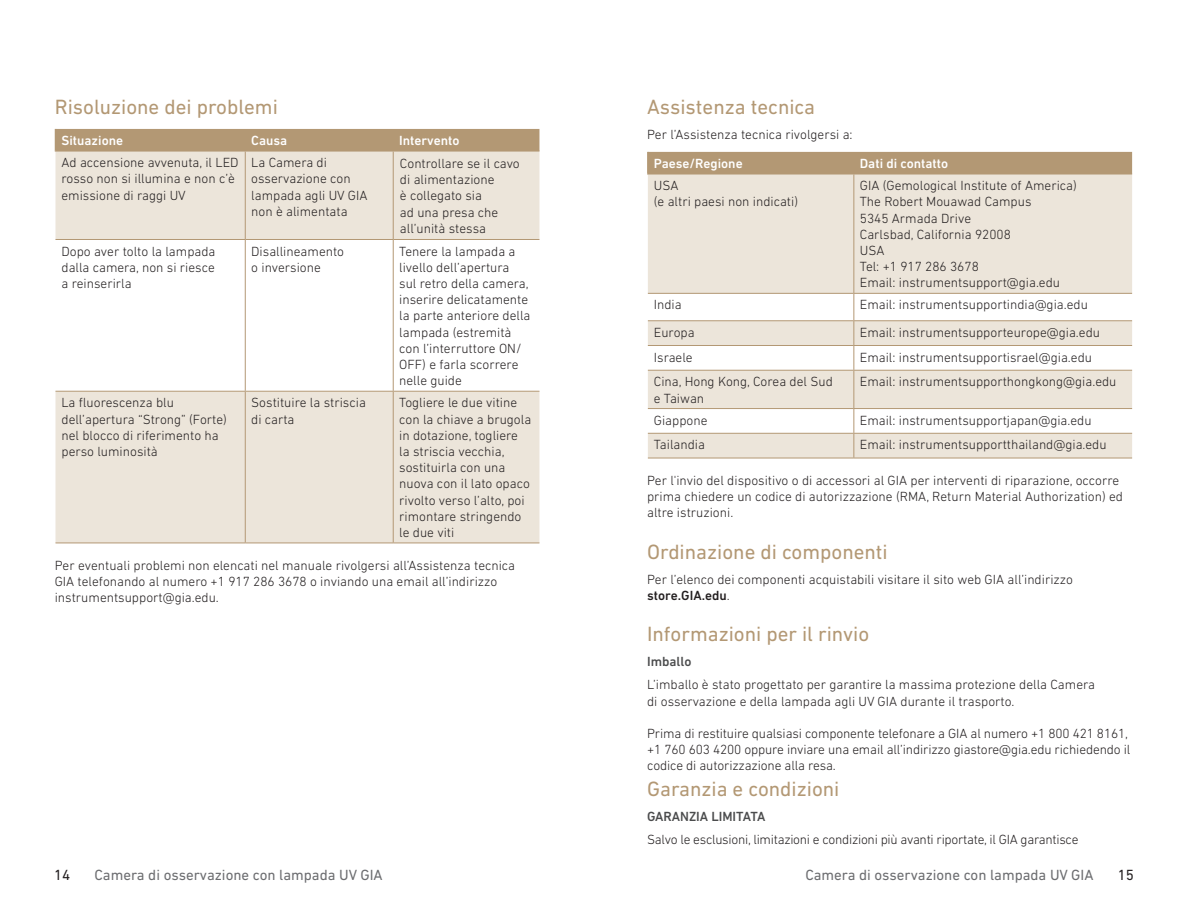
<style>
.page{position:relative;width:1188px;height:918px;background:#fff}
.page>*{position:absolute;margin:0;border:0;box-sizing:border-box;transform-origin:0 0}
.t1{font:21px "DIN Next LT Pro";color:#b39874}
.t2{font:15px "DIN Next LT Pro";color:#6c6d70}
.t3{font:15px "DIN Next LT Pro";color:#231f20}
.Copy{font:300 13.5px/16.2px "DIN Next LT Pro";color:#231f20}
.Copy-2{font:300 13.5px "DIN Next LT Pro";letter-spacing:-.02em;color:#231f20}
.t4{font:500 13.5px "DIN Next LT Pro";color:#fff}
.Sub_Title{font:500 13.5px "DIN Next LT Pro";color:#4b4c4d}
.s1{font-weight:500}
</style>
<div class="page">
<svg style="left:56px;top:152px;width:483px;height:391px;fill:#ece5da"></svg>
<div style="left:55px;top:129px;width:484px;height:22px;background:#b39874"></div>
<hr style="left:245px;top:239px;width:148px;height:1px;background:#b39874">
<hr style="left:393px;top:239px;width:146px;height:1px;background:#b39874">
<hr style="left:56px;top:391px;width:189px;height:1px;background:#b39874">
<hr style="left:245px;top:391px;width:148px;height:1px;background:#b39874">
<hr style="left:393px;top:391px;width:146px;height:1px;background:#b39874">
<hr style="left:56px;top:543px;width:189px;height:1px;background:#b39874">
<hr style="left:245px;top:543px;width:148px;height:1px;background:#b39874">
<hr style="left:393px;top:543px;width:146px;height:1px;background:#b39874">
<hr style="left:55px;top:151px;width:190px;height:1px;background:#b39874">
<hr style="left:245px;top:151px;width:148px;height:1px;background:#b39874">
<hr style="left:245px;top:151px;width:1px;height:88px;background:#b39874">
<hr style="left:393px;top:151px;width:146px;height:1px;background:#b39874">
<hr style="left:245px;top:240px;width:1px;height:151px;background:#b39874">
<hr style="left:245px;top:392px;width:1px;height:151px;background:#b39874">
<hr style="left:393px;top:151px;width:1px;height:88px;background:#b39874">
<hr style="left:393px;top:240px;width:1px;height:151px;background:#b39874">
<hr style="left:393px;top:392px;width:1px;height:151px;background:#b39874">
<hr style="left:56px;top:239px;width:189px;height:1px;background:#b39874">
<div style="left:649px;top:152px;width:483px;height:22px;background:#b39874"></div>
<svg style="left:648px;top:175px;width:484px;height:283px;background:#ede7dd"></svg>
<hr style="left:647px;top:152px;width:2px;height:22px;background:#b39874">
<hr style="left:854px;top:293px;width:278px;height:1px;background:#b39874">
<hr style="left:648px;top:370px;width:206px;height:1px;background:#b39874">
<hr style="left:854px;top:370px;width:278px;height:1px;background:#b39874">
<hr style="left:648px;top:408px;width:206px;height:1px;background:#b39874">
<hr style="left:854px;top:408px;width:278px;height:1px;background:#b39874">
<hr style="left:648px;top:433px;width:206px;height:1px;background:#b39874">
<hr style="left:854px;top:433px;width:278px;height:1px;background:#b39874">
<hr style="left:648px;top:458px;width:206px;height:1px;background:#b39874">
<hr style="left:854px;top:458px;width:278px;height:1px;background:#b39874">
<hr style="left:647px;top:174px;width:207px;height:1px;background:#b39874">
<hr style="left:854px;top:174px;width:278px;height:1px;background:#b39874">
<hr style="left:853px;top:174px;width:1px;height:119px;background:#b39874">
<svg style="left:648px;top:294px;width:484px;height:76px"></svg>
<hr style="left:853px;top:371px;width:1px;height:37px;background:#b39874">
<svg style="left:853px;top:409px;width:1px;height:49px"></svg>
<hr style="left:648px;top:293px;width:206px;height:1px;background:#b39874">
<p class="t1" style="left:55px;top:95px;width:225px">Risoluzione dei problemi</p>
<p class="t4" style="left:62px;top:133px;width:63px">Situazione</p>
<p class="t4" style="left:251px;top:133px;width:37px">Causa</p>
<p class="t4" style="left:399px;top:133px;width:62px">Intervento</p>
<p class="Copy" style="left:62px;top:154px;width:179px">Ad accensione avvenuta, il LED rosso non si illumina e non c’è emissione di raggi UV</p>
<p class="Copy" style="left:251px;top:154px;width:118px">La Camera di osservazione con lampada agli UV GIA non è alimentata</p>
<p class="Copy" style="left:400px;top:155px;width:121px">Controllare se il cavo di alimentazione<br>è collegato sia<br>ad una presa che all’unità stessa</p>
<p class="Copy" style="left:62px;top:243px;width:156px;text-align:justify">Dopo aver tolto la lampada dalla camera, non si riesce a reinserirla</p>
<p class="Copy" style="left:251px;top:243px;width:94px">Disallineamento o inversione</p>
<p class="Copy" style="left:399px;top:243px;width:133px">Tenere la lampada a livello dell’apertura<br>sul retro della camera, inserire delicatamente la parte anteriore della lampada (estremità con l’interruttore ON/<br>OFF) e farla scorrere nelle guide</p>
<p class="Copy" style="left:62px;top:395px;width:167px">La fluorescenza blu dell’apertura “Strong” (Forte) nel blocco di riferimento ha perso luminosità</p>
<p class="Copy" style="left:251px;top:395px;width:116px">Sostituire la striscia di carta</p>
<p class="Copy" style="left:399px;top:395px;width:134px">Togliere le due vitine con la chiave a brugola in dotazione, togliere la striscia vecchia, sostituirla con una nuova con il lato opaco rivolto verso l’alto, poi rimontare stringendo le due viti</p>
<p class="Copy" style="left:55px;top:557px;width:462px">Per eventuali problemi non elencati nel manuale rivolgersi all’Assistenza tecnica<br>GIA telefonando al numero +1 917 286 3678 o inviando una email all’indirizzo instrumentsupport@gia.edu.</p>
<p class="t1" style="left:647px;top:95px;width:170px">Assistenza tecnica</p>
<p class="Copy" style="left:647px;top:126px;width:207px">Per l’Assistenza tecnica rivolgersi a:</p>
<p class="t4" style="left:654px;top:156px;width:90px">Paese/Regione</p>
<p class="t4" style="left:860px;top:156px;width:90px">Dati di contatto</p>
<p class="Copy" style="left:654px;top:177px;width:26px">USA</p>
<p class="Copy" style="left:654px;top:194px;width:146px">(e altri paesi non indicati)</p>
<p class="Copy" style="left:860px;top:177px;width:218px">GIA (Gemological Institute of America)</p>
<p class="Copy" style="left:860px;top:194px;width:173px">The Robert Mouawad Campus</p>
<p class="Copy" style="left:860px;top:210px;width:113px">5345 Armada Drive</p>
<p class="Copy" style="left:860px;top:226px;width:153px">Carlsbad, California 92008</p>
<p class="Copy" style="left:860px;top:242px;width:26px">USA</p>
<p class="Copy" style="left:860px;top:258px;width:120px">Tel: +1 917 286 3678</p>
<p class="Copy" style="left:860px;top:275px;width:202px">Email: instrumentsupport@gia.edu</p>
<p class="Copy" style="left:654px;top:297px;width:29px">India</p>
<p class="Copy" style="left:860px;top:297px;width:230px">Email: instrumentsupportindia@gia.edu</p>
<p class="Copy" style="left:654px;top:324px;width:42px">Europa</p>
<p class="Copy" style="left:860px;top:324px;width:242px">Email: instrumentsupporteurope@gia.edu</p>
<p class="Copy" style="left:654px;top:349px;width:40px">Israele</p>
<p class="Copy" style="left:860px;top:349px;width:234px">Email: instrumentsupportisrael@gia.edu</p>
<p class="Copy" style="left:654px;top:374px;width:180px">Cina, Hong Kong, Corea del Sud e Taiwan</p>
<p class="Copy" style="left:860px;top:374px;width:258px">Email: instrumentsupporthongkong@gia.edu</p>
<p class="Copy" style="left:654px;top:412px;width:55px">Giappone</p>
<p class="Copy" style="left:860px;top:412px;width:233px">Email: instrumentsupportjapan@gia.edu</p>
<p class="Copy" style="left:654px;top:437px;width:53px">Tailandia</p>
<p class="Copy" style="left:860px;top:437px;width:248px">Email: instrumentsupportthailand@gia.edu</p>
<p class="Copy" style="left:647px;top:472px;width:477px">Per l'invio del dispositivo o di accessori al GIA per interventi di riparazione, occorre prima chiedere un codice di autorizzazione (RMA, Return Material Authorization) ed altre istruzioni.</p>
<p class="t1" style="left:647px;top:539px;width:242px">Ordinazione di componenti</p>
<p class="Copy" style="left:647px;top:571px;width:427px">Per l’elenco dei componenti acquistabili visitare il sito web GIA all’indirizzo <span class="s1">store.GIA.edu</span>.</p>
<p class="t1" style="left:647px;top:622px;width:224px">Informazioni per il rinvio</p>
<p class="Sub_Title" style="left:647px;top:654px;width:46px">Imballo</p>
<p class="Copy" style="left:647px;top:677px;width:449px">L’imballo è stato progettato per garantire la massima protezione della Camera di osservazione e della lampada agli UV GIA durante il trasporto.</p>
<p class="Copy" style="left:647px;top:725px;width:485px">Prima di restituire qualsiasi componente telefonare a GIA al numero +1 800 421 8161, +1 760 603 4200 oppure inviare una email all’indirizzo giastore@gia.edu richiedendo il codice di autorizzazione alla resa.</p>
<p class="t1" style="left:647px;top:776px;width:194px">Garanzia e condizioni</p>
<p class="Sub_Title" style="left:647px;top:808px;width:120px">GARANZIA LIMITATA</p>
<p class="Copy-2" style="left:647px;top:831px;width:433px">Salvo le esclusioni, limitazioni e condizioni più avanti riportate, il GIA garantisce</p>
<p class="t3" style="left:54px;top:866px;width:18px">14</p>
<p class="t2" style="left:94px;top:866px;width:290px">Camera di osservazione con lampada UV GIA</p>
<p class="t2" style="left:805px;top:866px;width:290px">Camera di osservazione con lampada UV GIA</p>
<p class="t3" style="left:1118px;top:866px;width:18px">15</p>
</div>
